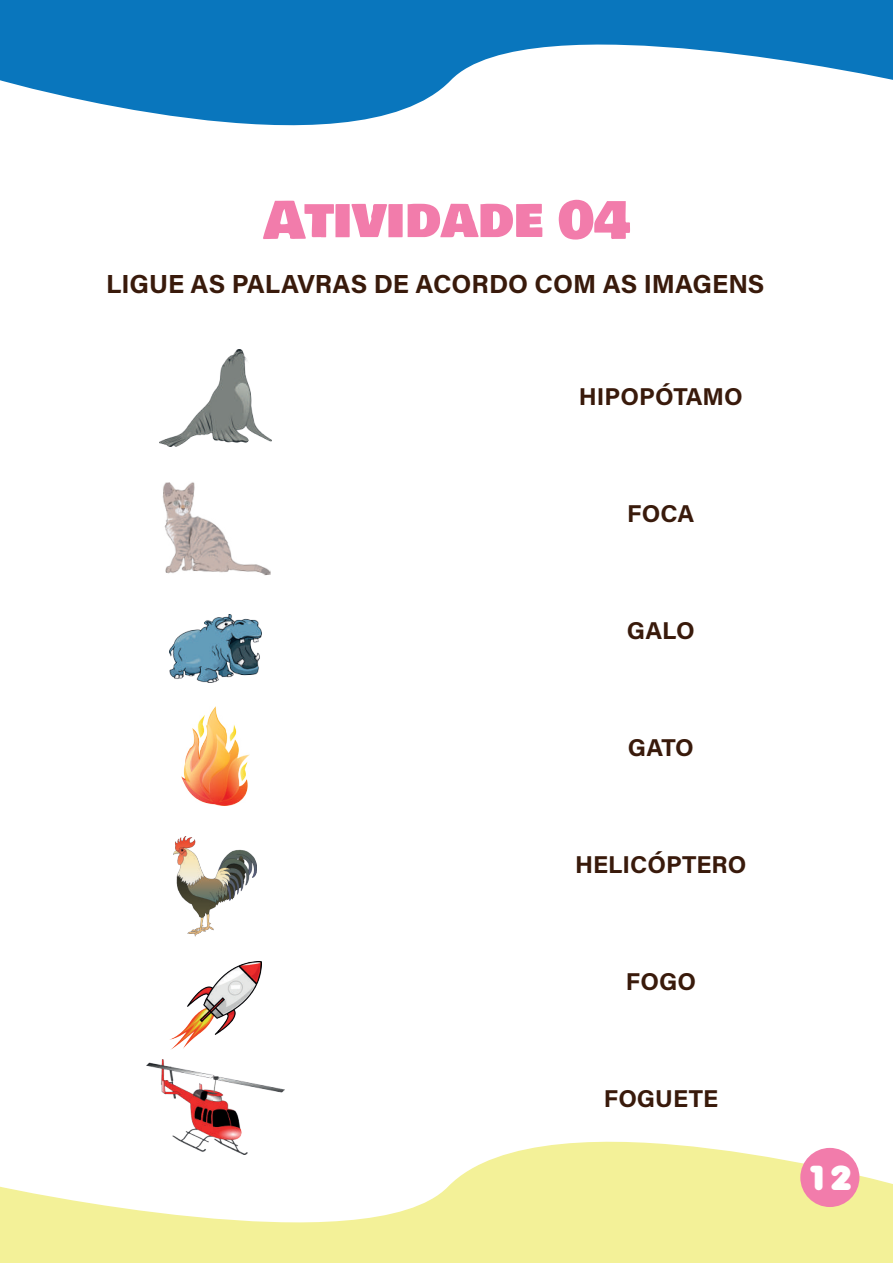
<style>
.page{position:relative;width:893px;height:1263px;background:#fff}
.page>*{position:absolute;margin:0;border:0;box-sizing:border-box;transform-origin:0 0}
.t1{font:50.7px "Bowlby One SC";color:#f27cab}
.t2{font:33.45px "Anja Eliane Nornal";color:#fff}
.t3{font:700 26.1px "Acumin Pro";color:#391a0b}
.t4{font:700 24.3px "Acumin Pro";color:#391a0b}
</style>
<div class="page">
<svg style="left:0;top:1089px;width:893px;height:174px"></svg>
<svg style="left:0;top:0;width:893px;height:126px;fill:#0976bd"></svg>
<div style="left:800px;top:1148px;width:59px;height:59px;background:#f27cab;border-radius:50%"></div>
<img style="left:159px;top:349px;width:113px;height:97px">
<img style="left:163px;top:482px;width:108px;height:94px">
<img style="left:169px;top:614px;width:93px;height:69px">
<img style="left:181px;top:706px;width:68px;height:99px">
<img style="left:174px;top:836px;width:83px;height:101px">
<img style="left:170px;top:961px;width:91px;height:88px">
<img style="left:147px;top:1060px;width:137px;height:95px">
<h1 class="t1" style="left:264px;top:182px;width:367px">Atividade 04</h1>
<p class="t3" style="left:106px;top:266px;width:660px">LIGUE AS PALAVRAS DE ACORDO COM AS IMAGENS</p>
<p class="t4" style="left:579px;top:380px;width:165px">HIPOPÓTAMO</p>
<p class="t4" style="left:627px;top:497px;width:69px">FOCA</p>
<p class="t4" style="left:627px;top:614px;width:69px">GALO</p>
<p class="t4" style="left:628px;top:731px;width:67px">GATO</p>
<p class="t4" style="left:575px;top:848px;width:173px">HELICÓPTERO</p>
<p class="t4" style="left:626px;top:964px;width:72px">FOGO</p>
<p class="t4" style="left:604px;top:1081px;width:116px">FOGUETE</p>
<h2 class="t2" style="left:807px;top:1161px;width:47px">12</h2>
</div>
